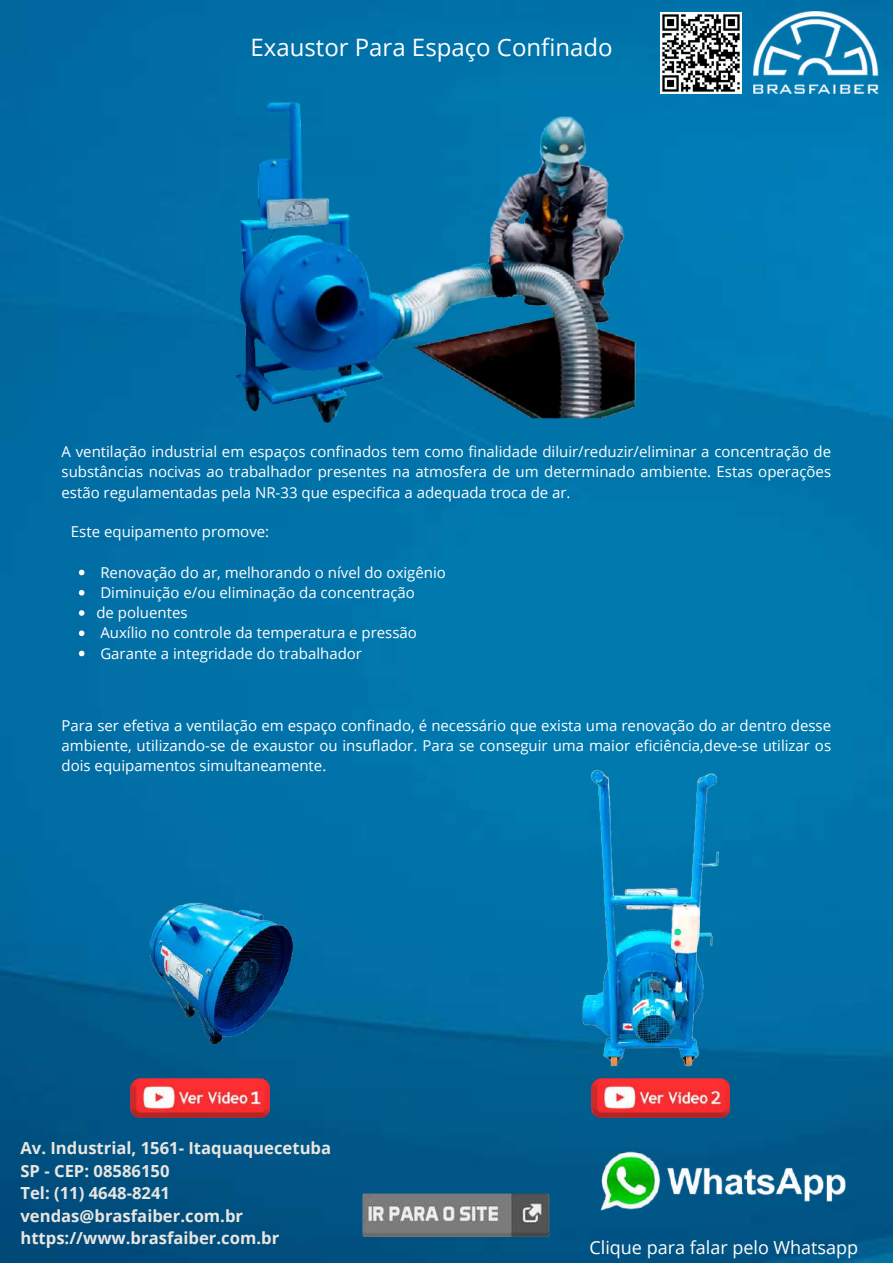
<style>
.page{position:relative;width:893px;height:1264px;background:#fff}
.page>*{position:absolute;margin:0;border:0;box-sizing:border-box;transform-origin:0 0}
.t1{font:24px "Open Sans";color:#fff}
.t2{font:18px "Open Sans";color:#fff}
.t3{font:700 16.65px/22.5px "Open Sans";color:#e9e6e0}
.t4{font:15px/20.2px "Open Sans";color:#fff;text-align:justify}
</style>
<div class="page">
<img style="left:0;top:0;width:892px;height:1262px">
<img style="left:589px;top:1130px;width:276px;height:97px">
<img style="left:660px;top:13px;width:81px;height:81px">
<img style="left:753px;top:11px;width:125px;height:82px">
<img style="left:362px;top:1193px;width:187px;height:43px">
<img style="left:200px;top:52px;width:510px;height:375px">
<img style="left:107px;top:850px;width:227px;height:227px">
<img style="left:513px;top:764px;width:290px;height:313px">
<img style="left:131px;top:1077px;width:138px;height:40px">
<img style="left:591px;top:1077px;width:138px;height:40px">
<svg style="left:79px;top:569px;width:5px;height:6px"></svg>
<svg style="left:79px;top:590px;width:5px;height:5px"></svg>
<svg style="left:79px;top:610px;width:5px;height:6px"></svg>
<svg style="left:79px;top:630px;width:5px;height:6px"></svg>
<svg style="left:79px;top:650px;width:5px;height:6px"></svg>
<h1 class="t1" style="left:250px;top:30px;width:364px">Exaustor Para Espaço Confinado</h1>
<p class="t4" style="left:61px;top:441px;width:771px">A ventilação industrial em espaços confinados tem como finalidade diluir/reduzir/eliminar a concentração de substâncias nocivas ao trabalhador presentes na atmosfera de um determinado ambiente. Estas operações estão regulamentadas pela NR-33 que especifica a adequada troca de ar.</p>
<p class="t4" style="left:71px;top:521px;width:200px">Este equipamento promove:</p>
<p class="t4" style="left:96px;top:561px;width:351px;text-align:left">Renovação do ar, melhorando o nível do oxigênio Diminuição e/ou eliminação da concentração<br>de poluentes<br>Auxílio no controle da temperatura e pressão Garante a integridade do trabalhador</p>
<p class="t4" style="left:61px;top:714px;width:771px">Para ser efetiva a ventilação em espaço confinado, é necessário que exista uma renovação do ar dentro desse ambiente, utilizando-se de exaustor ou insuflador. Para se conseguir uma maior eficiência,deve-se utilizar os dois equipamentos simultaneamente.</p>
<p class="t3" style="left:20px;top:1136px;width:312px">Av. Industrial, 1561- Itaquaquecetuba<br>SP - CEP: 08586150<br>Tel: (11) 4648-8241 vendas@brasfaiber.com.br https://www.brasfaiber.com.br</p>
<p class="t2" style="left:589px;top:1234px;width:270px">Clique para falar pelo Whatsapp</p>
</div>
